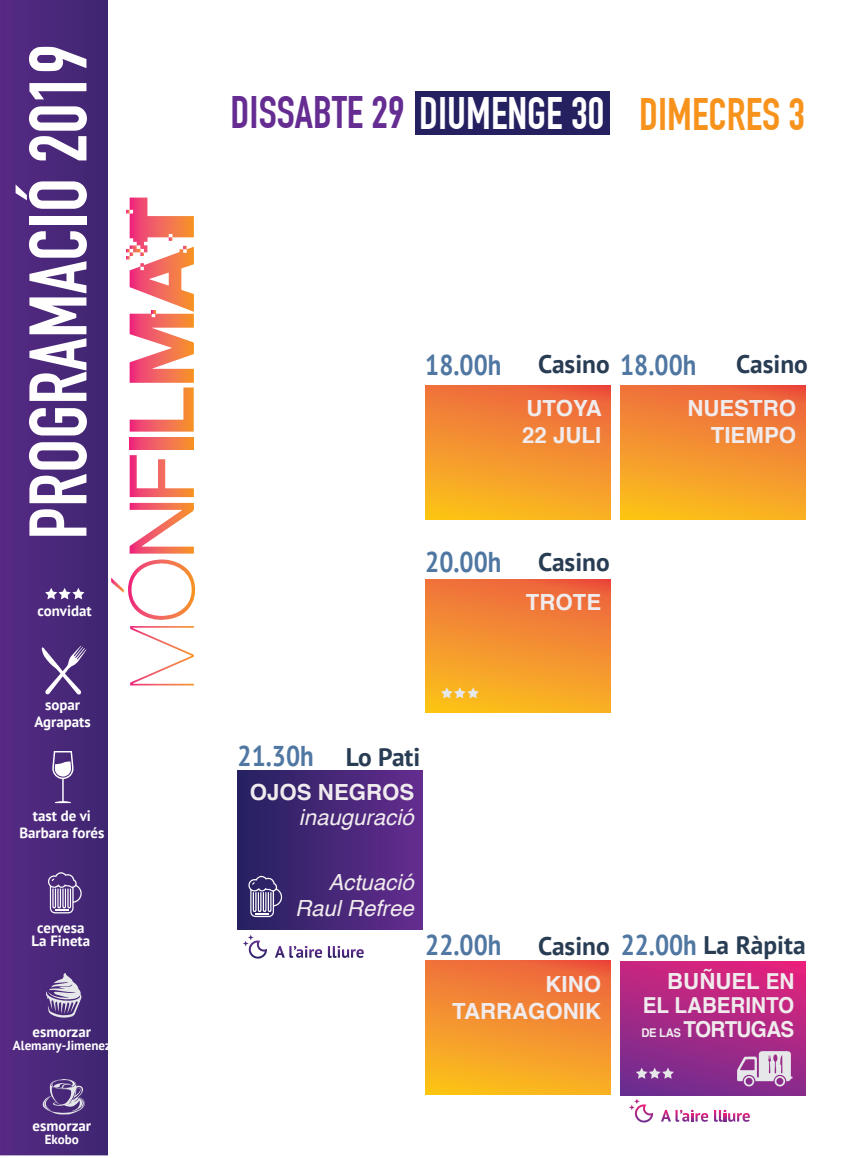
<style>
.page{position:relative;width:841px;height:1158px;background:#fff}
.page>*{position:absolute;margin:0;border:0;box-sizing:border-box;transform-origin:0 0}
.t1{font:700 80px "DIN Condensed";color:#fff}
.t2{font:700 44.6px "DIN Condensed";color:#652d91}
.t3{font:700 28.6px "PT Sans";color:#5077a2;scale:.87 1}
.t4{font:700 25.4px "PT Sans";color:#283c53}
.t5{font:700 22.2px/26.6px "Helvetica";color:#f0ebed;text-align:right}
.t6{font:italic 22.2px/26.6px "Helvetica";color:#f0ebed;text-align:right}
.t7{font:700 22px/24px "Helvetica";letter-spacing:-.01em;color:#f0ebed;scale:.94 1}
.t8{font:700 14.8px/16.8px "PT Sans";color:#fff;text-align:center}
.t9{font:700 13px "PT Sans";color:#fff}
.s1{color:#fff}
.s2{color:#f7931d}
.s3{font-size:22px}
.s4{font-size:12px}
</style>
<div class="page">
<div style="left:237px;top:770px;width:185px;height:159px;background:linear-gradient(to right,#25215f,#642c8f)"></div>
<div style="left:620px;top:386px;width:185px;height:133px;background:linear-gradient(to bottom,#ed673f,#fbbc1f)"></div>
<svg style="left:620px;top:961px;width:185px;height:134px;background:#aa2885"></svg>
<div style="left:425px;top:386px;width:185px;height:133px;background:linear-gradient(to bottom,#ed673f,#fbbc1f)"></div>
<div style="left:425px;top:579px;width:185px;height:134px;background:linear-gradient(to bottom,#ed673f,#fbbb20)"></div>
<div style="left:425px;top:960px;width:185px;height:134px;background:linear-gradient(to bottom,#ed663f,#fbbb1f)"></div>
<div style="left:414px;top:91px;width:195px;height:44px;background:#252161"></div>
<svg style="left:0;top:429px;width:108px;height:727px;background:#4a277a"></svg>
<svg style="left:0;top:0;width:108px;height:429px;background:#49277a"></svg>
<svg style="left:440px;top:687px;width:38px;height:11px"></svg>
<svg style="left:635px;top:1067px;width:38px;height:11px"></svg>
<svg style="left:736px;top:1051px;width:56px;height:35px;background:#c399c1"></svg>
<svg style="left:45px;top:588px;width:39px;height:11px"></svg>
<svg style="left:52px;top:751px;width:22px;height:52px"></svg>
<svg style="left:48px;top:872px;width:35px;height:41px"></svg>
<svg style="left:42px;top:645px;width:44px;height:50px"></svg>
<svg style="left:45px;top:973px;width:37px;height:45px;background:#8774a5"></svg>
<svg style="left:43px;top:1079px;width:42px;height:35px"></svg>
<svg style="left:243px;top:934px;width:24px;height:25px"></svg>
<svg style="left:275px;top:946px;width:47px;height:12px"></svg>
<svg style="left:328px;top:946px;width:35px;height:12px"></svg>
<svg style="left:629px;top:1098px;width:23px;height:25px"></svg>
<svg style="left:661px;top:1109px;width:46px;height:12px"></svg>
<svg style="left:714px;top:1109px;width:35px;height:12px"></svg>
<svg style="left:129px;top:503px;width:65px;height:50px"></svg>
<svg style="left:130px;top:455px;width:64px;height:42px"></svg>
<svg style="left:130px;top:437px;width:64px;height:12px"></svg>
<svg style="left:111px;top:559px;width:85px;height:126px"></svg>
<svg style="left:126px;top:198px;width:68px;height:234px"></svg>
<svg style="left:248px;top:876px;width:35px;height:41px"></svg>
<h1 class="t1" style="left:11px;top:539px;width:497px;rotate:-90deg">PROGRAMACIÓ 2019</h1>
<p class="t8" style="left:38px;top:602px;width:55px">convidat</p>
<p class="t8" style="left:34px;top:696px;width:58px">sopar<br>Agrapats</p>
<p class="t8" style="left:19px;top:807px;width:86px">tast de vi<br>Barbara forés</p>
<p class="t8" style="left:32px;top:921px;width:60px;line-height:13px">cervesa<br>La Fineta</p>
<p class="t8" style="left:33px;top:1023px;width:60px">esmorzar</p>
<p class="t9" style="left:13px;top:1037px;width:100px">Alemany-Jimenez</p>
<p class="t8" style="left:33px;top:1117px;width:60px">esmorzar</p>
<p class="t9" style="left:45px;top:1130px;width:36px">Ekobo</p>
<h2 class="t2" style="left:230px;top:86px;width:575px">DISSABTE 29 <span class="s1">DIUMENGE 30</span> <span class="s2">DIMECRES 3</span></h2>
<h3 class="t3" style="left:425px;top:346px;width:89px">18.00h</h3>
<h3 class="t4" style="left:538px;top:347px;width:73px">Casino</h3>
<h3 class="t5" style="left:522px;top:395px;width:81px;text-align:left">UTOYA<br>22 JULI</h3>
<h3 class="t3" style="left:620px;top:346px;width:89px">18.00h</h3>
<h3 class="t4" style="left:736px;top:347px;width:73px">Casino</h3>
<h3 class="t5" style="left:687px;top:395px;width:110px">NUESTRO<br>TIEMPO</h3>
<h3 class="t3" style="left:425px;top:543px;width:89px">20.00h</h3>
<h3 class="t4" style="left:538px;top:545px;width:73px">Casino</h3>
<h3 class="t5" style="left:525px;top:589px;width:77px">TROTE</h3>
<h3 class="t3" style="left:237px;top:736px;width:89px">21.30h</h3>
<h3 class="t4" style="left:346px;top:739px;width:76px">Lo Pati</h3>
<h3 class="t5" style="left:250px;top:779px;width:166px">OJOS NEGROS</h3>
<h3 class="t6" style="left:298px;top:804px;width:116px">inauguració</h3>
<h3 class="t6" style="left:295px;top:869px;width:120px">Actuació<br>Raul Refree</h3>
<h3 class="t3" style="left:425px;top:926px;width:89px">22.00h</h3>
<h3 class="t4" style="left:538px;top:929px;width:73px">Casino</h3>
<h3 class="t5" style="left:452px;top:971px;width:150px">KINO<br>TARRAGONIK</h3>
<h3 class="t3" style="left:620px;top:926px;width:89px">22.00h</h3>
<h3 class="t4" style="left:703px;top:928px;width:103px">La Ràpita</h3>
<h3 class="t5" style="left:666px;top:968px;width:129px">BUÑUEL <span class="s3">EN</span></h3>
<h3 class="t7" style="left:641px;top:993px;width:164px">EL LABERINTO<br><span class="s4">DE LAS</span> TORTUGAS</h3>
</div>
